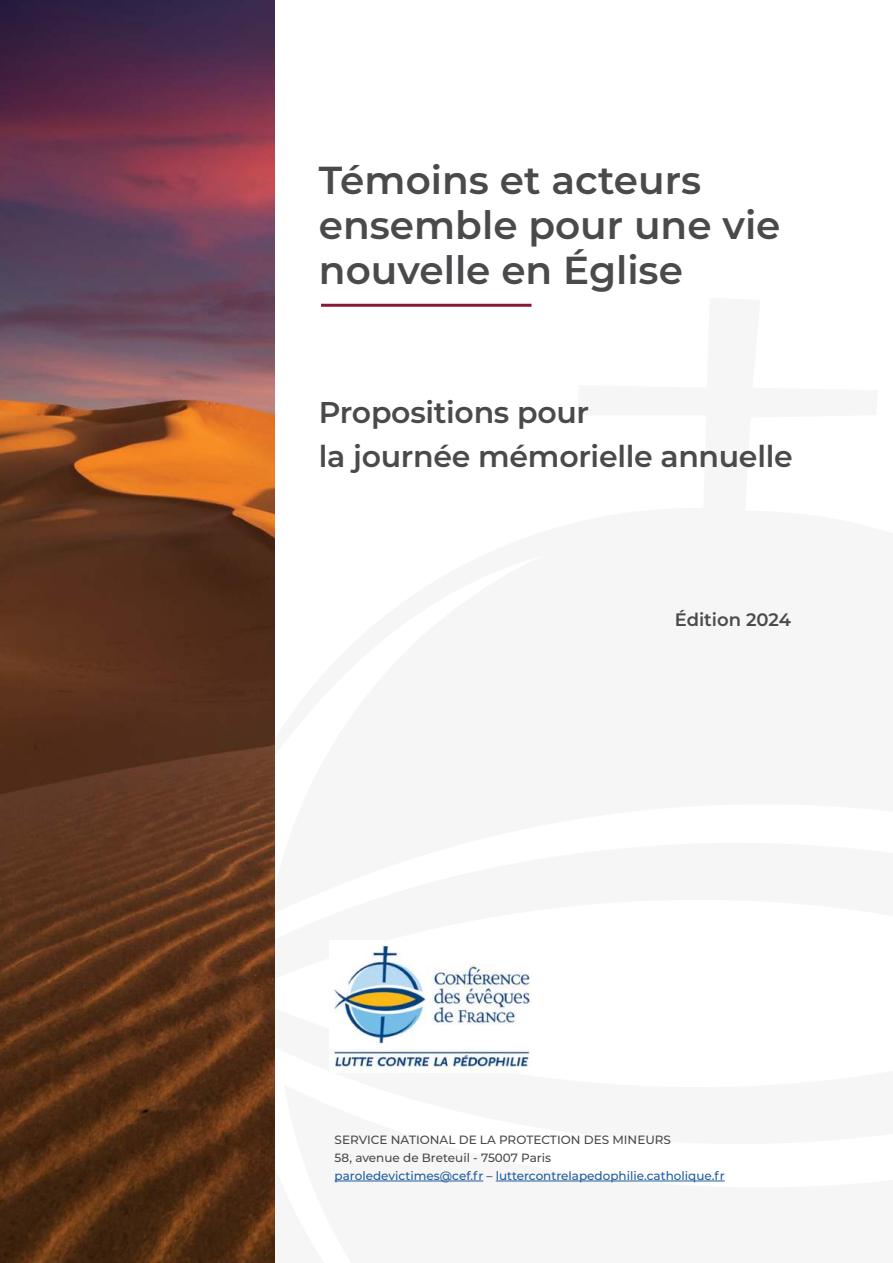
<style>
.page{position:relative;width:893px;height:1263px;background:#fff}
.page>*{position:absolute;margin:0;border:0;box-sizing:border-box;transform-origin:0 0}
.t1{font:600 39px/45px "Montserrat";color:#4a4a4c}
.t2{font:600 30px/43.5px "Montserrat";letter-spacing:-.01em;color:#4a4a4c}
.t3{font:600 18px "Montserrat";color:#4a4a4c}
.t4{font:500 12px/18px "Montserrat";color:#4a4a4c}
.s1{color:#205d9e}
</style>
<div class="page">
<hr style="left:321px;top:304px;width:210px;height:3px;background:#8a1938">
<img style="left:330px;top:945px;width:201px;height:127px">
<hr style="left:335px;top:1181px;width:148px;height:1px;background:#205d9e">
<hr style="left:496px;top:1181px;width:229px;height:1px;background:#205d9e">
<img style="left:0;top:0;width:274px;height:1263px">
<h1 class="t1" style="left:319px;top:158px;width:463px">Témoins et acteurs ensemble pour une vie nouvelle en Église</h1>
<h2 class="t2" style="left:319px;top:391px;width:475px">Propositions pour<br>la journée mémorielle annuelle</h2>
<h3 class="t3" style="left:675px;top:610px;width:118px">Édition 2024</h3>
<p class="t4" style="left:335px;top:1131px;width:392px">SERVICE NATIONAL DE LA PROTECTION DES MINEURS<br>58, avenue de Breteuil - 75007 Paris<br><span class="s1">paroledevictimes@cef.fr</span> – <span class="s1">luttercontrelapedophilie.catholique.fr</span></p>
</div>
